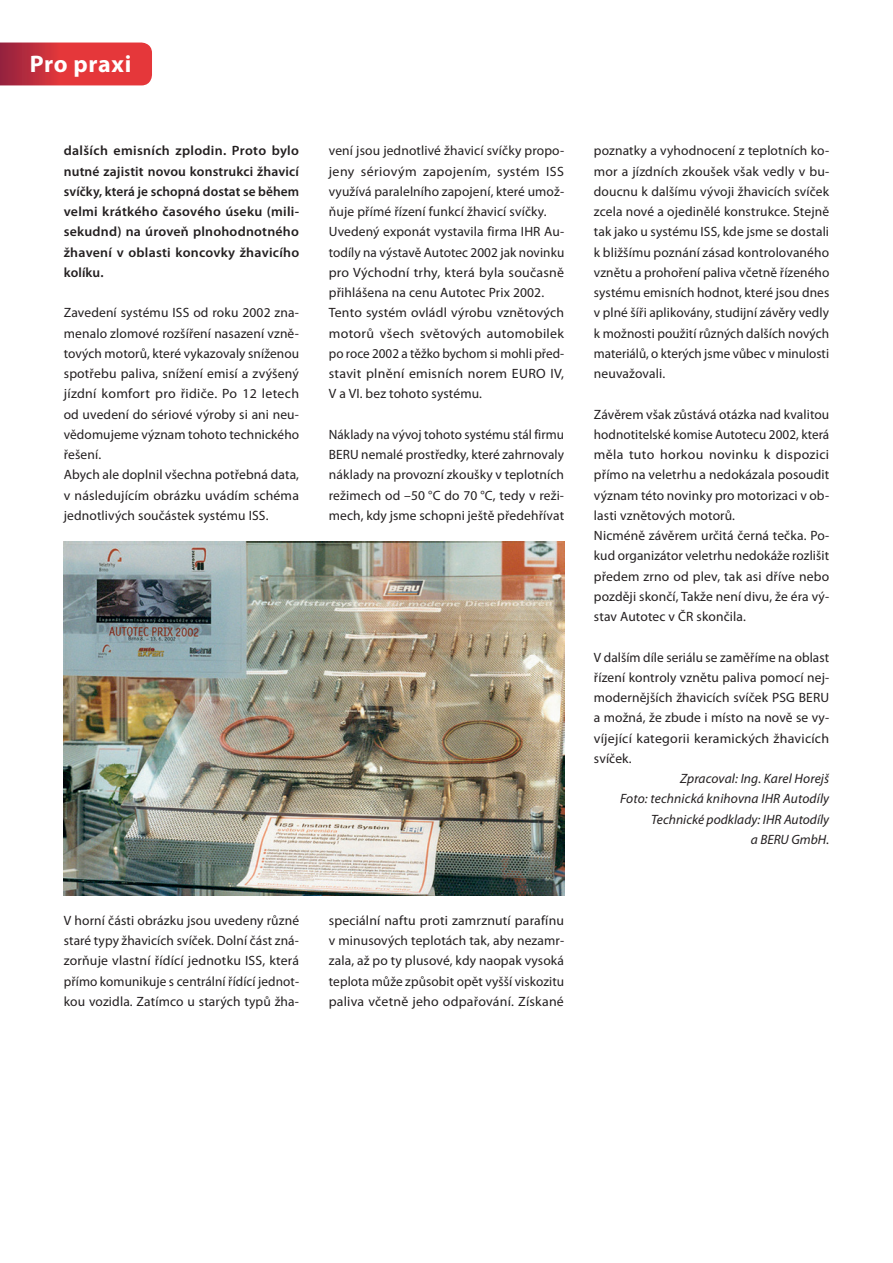
<style>
.page{position:relative;width:893px;height:1263px;background:#fff}
.page>*{position:absolute;margin:0;border:0;box-sizing:border-box;transform-origin:0 0}
.t1{font:700 24px "Myriad Pro";letter-spacing:.025em;color:#fff}
.t2{font:13.5px/20.2px "Myriad Pro";letter-spacing:.01em;color:#231f20;text-align:justify}
.t3{font:600 13.5px/20.2px "Myriad Pro";letter-spacing:.02em;color:#231f20;text-align:justify}
.t4{font:italic 13.5px/20.2px "Myriad Pro";letter-spacing:.005em;color:#231f20;text-align:right}
</style>
<div class="page">
<svg style="left:0;top:43px;width:152px;height:42px;background:#d3333c"></svg>
<img style="left:64px;top:542px;width:500px;height:353px">
<h1 class="t1" style="left:30px;top:49px;width:103px">Pro praxi</h1>
<p class="t3" style="left:64px;top:140px;width:237px">dalších emisních zplodin. Proto bylo nutné zajistit novou konstrukci žhavicí svíčky, která je schopná dostat se během velmi krátkého časového úseku (mili&shy;sekudnd) na úroveň plnohodnotného žhavení v oblasti koncovky žhavicího kolíku.</p>
<p class="t2" style="left:64px;top:302px;width:237px;text-align:left">Zavedení systému ISS od roku 2002 zna&shy;menalo zlomové rozšíření nasazení vzně&shy;tových motorů, které vykazovaly sníženou spotřebu paliva, snížení emisí a zvýšený jízdní komfort pro řidiče. Po 12 letech od uvedení do sériové výroby si ani neu&shy;vědomujeme význam tohoto technického řešení.<br>Abych ale doplnil všechna potřebná data, v následujícím obrázku uvádím schéma jednotlivých součástek systému ISS.</p>
<p class="t2" style="left:329px;top:140px;width:237px;text-align:left">vení jsou jednotlivé žhavicí svíčky propo&shy;jeny sériovým zapojením, systém ISS využívá paralelního zapojení, které umož&shy;ňuje přímé řízení funkcí žhavicí svíčky.<br>Uvedený exponát vystavila firma IHR Au&shy;todíly na výstavě Autotec 2002 jak novinku pro Východní trhy, která byla současně přihlášena na cenu Autotec Prix 2002.<br>Tento systém ovládl výrobu vznětových motorů všech světových automobilek po roce 2002 a těžko bychom si mohli před&shy;stavit plnění emisních norem EURO IV, V a VI. bez tohoto systému.</p>
<p class="t2" style="left:329px;top:424px;width:237px">Náklady na vývoj tohoto systému stál firmu BERU nemalé prostředky, které zahrnovaly náklady na provozní zkoušky v teplotních režimech od –50 °C do 70 °C, tedy v reži&shy;mech, kdy jsme schopni ještě předehřívat</p>
<p class="t2" style="left:64px;top:910px;width:237px">V horní části obrázku jsou uvedeny různé staré typy žhavicích svíček. Dolní část zná&shy;zorňuje vlastní řídící jednotku ISS, která přímo komunikuje s centrální řídící jednot&shy;kou vozidla. Zatímco u starých typů žha-</p>
<p class="t2" style="left:329px;top:910px;width:237px">speciální naftu proti zamrznutí parafínu v minusových teplotách tak, aby nezamr&shy;zala, až po ty plusové, kdy naopak vysoká teplota může způsobit opět vyšší viskozitu paliva včetně jeho odpařování. Získané</p>
<p class="t2" style="left:594px;top:140px;width:237px">poznatky a vyhodnocení z teplotních ko&shy;mor a jízdních zkoušek však vedly v bu&shy;doucnu k dalšímu vývoji žhavicích svíček zcela nové a ojedinělé konstrukce. Stejně tak jako u systému ISS, kde jsme se dostali k bližšímu poznání zásad kontrolovaného vznětu a prohoření paliva včetně řízeného systému emisních hodnot, které jsou dnes v plné šíři aplikovány, studijní závěry vedly k možnosti použití různých dalších nových materiálů, o kterých jsme vůbec v minulosti neuvažovali.</p>
<p class="t2" style="left:594px;top:404px;width:237px;text-align:left">Závěrem však zůstává otázka nad kvalitou hodnotitelské komise Autotecu 2002, která měla tuto horkou novinku k dispozici přímo na veletrhu a nedokázala posoudit význam této novinky pro motorizaci v ob&shy;lasti vznětových motorů.<br>Nicméně závěrem určitá černá tečka. Po&shy;kud organizátor veletrhu nedokáže rozlišit předem zrno od plev, tak asi dříve nebo později skončí, Takže není divu, že éra vý&shy;stav Autotec v ČR skončila.</p>
<p class="t2" style="left:594px;top:647px;width:237px">V dalším díle seriálu se zaměříme na oblast řízení kontroly vznětu paliva pomocí nej&shy;modernějších žhavicích svíček PSG BERU a možná, že zbude i místo na nově se vy&shy;víjející kategorii keramických žhavicích svíček.</p>
<p class="t4" style="left:620px;top:768px;width:210px">Zpracoval: Ing. Karel Horejš<br>Foto: technická knihovna IHR Autodíly<br>Technické podklady: IHR Autodíly<br>a BERU GmbH.</p>
</div>
